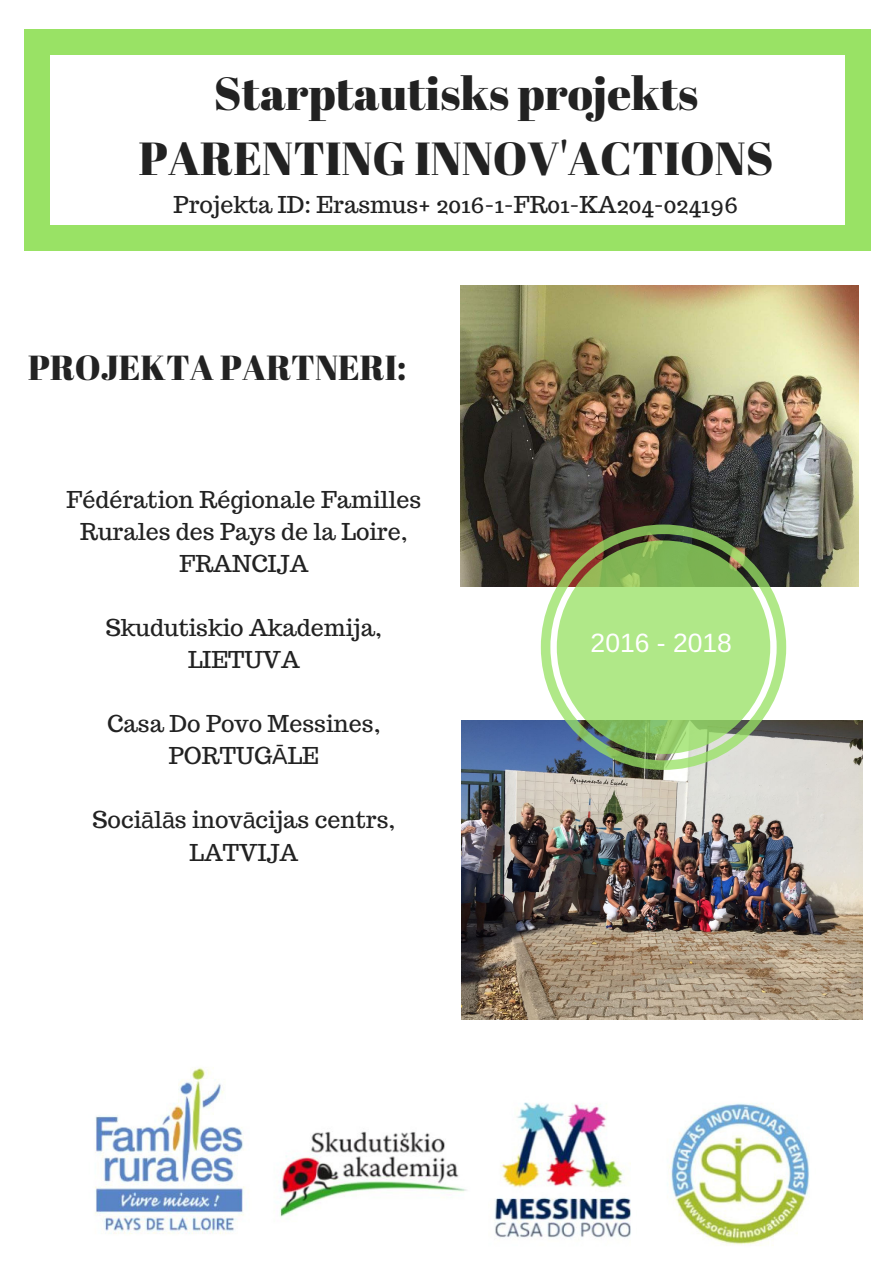
<style>
.page{position:relative;width:893px;height:1263px;background:#fff}
.page>*{position:absolute;margin:0;border:0;box-sizing:border-box;transform-origin:0 0}
.t1{font:46.35px/64.7px "Abril Fatface";color:#222;text-align:center}
.t2{font:34.72px "Abril Fatface";color:#222}
.t3{font:26.47px "Arimo";color:#fff}
.t4{font:23.17px/32.1px "Trocchi";color:#222;text-align:center}
.s1{font-family:"Liberation Sans"}
</style>
<div class="page">
<img style="left:461px;top:286px;width:397px;height:300px">
<img style="left:461px;top:720px;width:401px;height:300px">
<img style="left:541px;top:524px;width:245px;height:246px">
<svg style="left:557px;top:540px;width:213px;height:214px;background:#a5dc7c"></svg>
<div style="left:845px;top:226px;width:25px;height:25px;background:#99e265"></div>
<div style="left:24px;top:53px;width:26px;height:174px;background:#99e265"></div>
<div style="left:24px;top:226px;width:26px;height:25px;background:#99e265"></div>
<div style="left:845px;top:53px;width:25px;height:174px;background:#99e265"></div>
<div style="left:49px;top:226px;width:797px;height:25px;background:#99e265"></div>
<div style="left:845px;top:29px;width:25px;height:25px;background:#99e265"></div>
<div style="left:24px;top:29px;width:26px;height:25px;background:#99e265"></div>
<div style="left:49px;top:29px;width:797px;height:25px;background:#99e265"></div>
<img style="left:95px;top:1067px;width:715px;height:179px">
<h1 class="t1" style="left:139px;top:60px;width:637px">Starptautisks projekts<br>PARENTING INNOV'ACTIONS</h1>
<p class="t4" style="left:174px;top:189px;width:566px">Projekta ID: Erasmus+ 2016-1-FR01-KA204-024196</p>
<h2 class="t2" style="left:28px;top:344px;width:380px">PROJEKTA PARTNERI:</h2>
<p class="t4" style="left:67px;top:483px;width:356px">Fédération Régionale Familles<br>Rurales des Pays de la Loire,<br>FRANCIJA</p>
<p class="t4" style="left:106px;top:611px;width:278px">Skudutiskio Akademija,<br>LIETUVA</p>
<p class="t4" style="left:107px;top:708px;width:275px">Casa Do Povo Messines,<br>PORTUG<span class="s1">Ā</span>LE</p>
<p class="t4" style="left:92px;top:804px;width:304px">Soci<span class="s1">ā</span>l<span class="s1">ā</span>s inov<span class="s1">ā</span>cijas centrs,<br>LATVIJA</p>
<p class="t3" style="left:591px;top:628px;width:143px">2016 - 2018</p>
</div>
